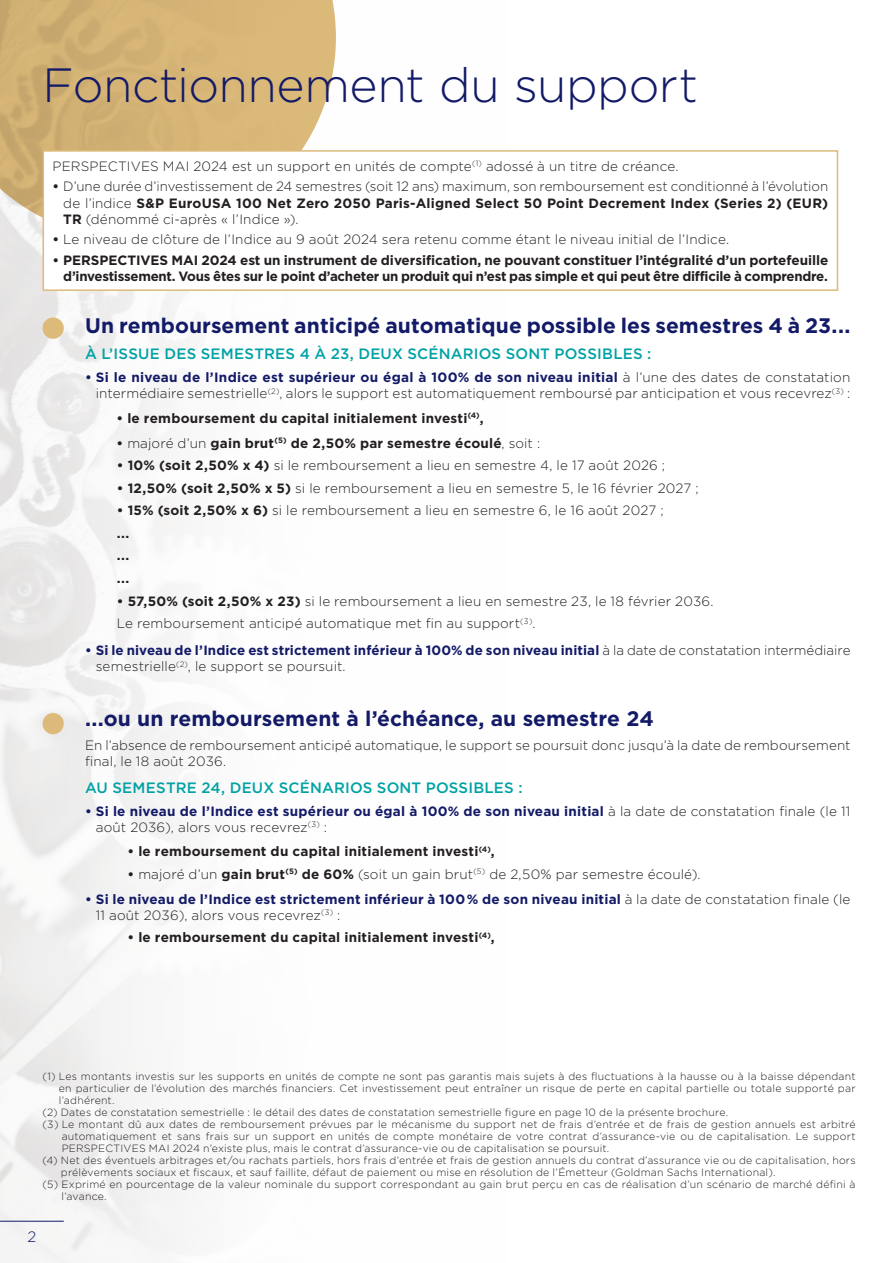
<style>
.page{position:relative;width:893px;height:1263px;background:#fff}
.page>*{position:absolute;margin:0;border:0;box-sizing:border-box;transform-origin:0 0}
.t1{font:300 48px "Gotham";letter-spacing:-.01em;color:#131a67}
.t2{font:700 21px "Gotham";color:#131a67}
.t3{font:500 15px "Gotham";letter-spacing:.015em;color:#00a2a5}
.t4{font:300 15px "Gotham";color:#131a67}
.t5{font:300 13.5px/16.2px "Gotham";letter-spacing:.01em;color:#231f20;text-align:justify}
.t6{font:700 13.5px/16.2px "Gotham";letter-spacing:.01em;color:#131a67}
.t7{font:700 13.5px/16.2px "Gotham";letter-spacing:-.005em;color:#231f20;text-align:right}
.t8{font:700 13.5px "Gotham";letter-spacing:.015em;color:#231f20}
.t9{font:300 10.5px/12px "Gotham";letter-spacing:.02em;color:#231f20;text-align:justify}
.s1{font-weight:700}
.s2{font-weight:700;color:#131a67}
.s3{font-weight:300}
.s4{font-weight:300;color:#231f20}
</style>
<div class="page">
<hr style="left:0;top:1221px;width:64px;height:1px;background:#131a67">
<svg style="left:0;top:0;width:336px;height:239px;background:#d5b67b"></svg>
<div style="left:43px;top:151px;width:794px;height:139px;background:#fff"></div>
<div style="left:43px;top:150px;width:795px;height:141px;border:2px solid #dcba7a"></div>
<div style="left:43px;top:317px;width:21px;height:22px;background:#dcba7a;border-radius:50%"></div>
<div style="left:43px;top:713px;width:21px;height:21px;background:#dcba7a;border-radius:50%"></div>
<p class="t1" style="left:43px;top:55px;width:657px">Fonctionnement du support</p>
<p class="t5" style="left:53px;top:158px;width:628px">PERSPECTIVES MAI 2024 est un support en unités de compte<sup>(1)</sup> adossé à un titre de créance.</p>
<p class="t5" style="left:63px;top:178px;width:766px;text-indent:-11px"><span class="s1">•</span> D’une durée d’investissement de 24 semestres (soit 12 ans) maximum, son remboursement est conditionné à l’évolution de l’indice <span class="s1">S&amp;P EuroUSA 100 Net Zero 2050 Paris-Aligned Select 50 Point Decrement Index (Series 2) (EUR)<br>TR</span> (dénommé ci-après « l’Indice »).</p>
<p class="t5" style="left:53px;top:231px;width:678px"><span class="s1">•</span> Le niveau de clôture de l’Indice au 9 août 2024 sera retenu comme étant le niveau initial de l’Indice.</p>
<p class="t7" style="left:53px;top:251px;width:777px">• PERSPECTIVES MAI 2024 est un instrument de diversification, ne pouvant constituer l’intégralité d’un portefeuille d’investissement. Vous êtes sur le point d’acheter un produit qui n’est pas simple et qui peut être difficile à comprendre.</p>
<p class="t2" style="left:85px;top:313px;width:767px">Un remboursement anticipé automatique possible les semestres 4 à 23...</p>
<p class="t3" style="left:85px;top:344px;width:568px">À L’ISSUE DES SEMESTRES 4 À 23, DEUX SCÉNARIOS SONT POSSIBLES :</p>
<p class="t5" style="left:85px;top:369px;width:767px;text-align:right"><span class="s2">• Si le niveau de l’Indice est supérieur ou égal à 100% de son niveau initial</span> à l’une des dates de constatation intermédiaire semestrielle<sup>(2)</sup>, alors le support est automatiquement remboursé par anticipation et vous recevrez<sup>(3)</sup> :</p>
<p class="t8" style="left:117px;top:410px;width:369px">• le remboursement du capital initialement investi<sup>(4)</sup>,</p>
<p class="t8" style="left:117px;top:435px;width:425px">• <span class="s3">majoré d’un</span> gain brut<sup>(5)</sup> de 2,50% par semestre écoulé<span class="s3">, soit :</span></p>
<p class="t5" style="left:117px;top:457px;width:550px"><span class="s1">• 10% (soit 2,50% x 4)</span> si le remboursement a lieu en semestre 4, le 17 août 2026 ;</p>
<p class="t5" style="left:117px;top:479px;width:583px"><span class="s1">• 12,50% (soit 2,50% x 5)</span> si le remboursement a lieu en semestre 5, le 16 février 2027 ;</p>
<p class="t5" style="left:117px;top:502px;width:548px"><span class="s1">• 15% (soit 2,50% x 6)</span> si le remboursement a lieu en semestre 6, le 16 août 2027 ;</p>
<p class="t7" style="left:117px;top:525px;width:14px">...</p>
<p class="t7" style="left:117px;top:547px;width:14px">...</p>
<p class="t7" style="left:117px;top:570px;width:14px">...</p>
<p class="t5" style="left:117px;top:592px;width:598px"><span class="s1">• 57,50% (soit 2,50% x 23)</span> si le remboursement a lieu en semestre 23, le 18 février 2036.</p>
<p class="t5" style="left:117px;top:615px;width:420px">Le remboursement anticipé automatique met fin au support<sup>(3)</sup>.</p>
<p class="t6" style="left:96px;top:642px;width:756px;text-indent:-11px">• Si le niveau de l’Indice est strictement inférieur à 100% de son niveau initial <span class="s4">à la date de constatation intermédiaire semestrielle</span><sup>(2)</sup><span class="s4">, le support se poursuit.</span></p>
<p class="t2" style="left:85px;top:706px;width:570px">...ou un remboursement à l’échéance, au semestre 24</p>
<p class="t5" style="left:85px;top:737px;width:767px">En l’absence de remboursement anticipé automatique, le support se poursuit donc jusqu’à la date de remboursement final, le 18 août 2036.</p>
<p class="t3" style="left:85px;top:778px;width:439px">AU SEMESTRE 24, DEUX SCÉNARIOS SONT POSSIBLES :</p>
<p class="t6" style="left:96px;top:802px;width:756px;text-indent:-11px">• Si le niveau de l’Indice est supérieur ou égal à 100% de son niveau initial <span class="s4">à la date de constatation finale (le 11 août 2036), alors vous recevrez</span><sup>(3)</sup> <span class="s4">:</span></p>
<p class="t8" style="left:128px;top:844px;width:369px">• le remboursement du capital initialement investi<sup>(4)</sup>,</p>
<p class="t5" style="left:128px;top:866px;width:575px"><span class="s1">•</span> majoré d’un <span class="s1">gain brut</span><sup>(5)</sup> <span class="s1">de 60%</span> (soit un gain brut<sup>(5)</sup> de 2,50% par semestre écoulé).</p>
<p class="t6" style="left:96px;top:890px;width:756px;text-indent:-11px">• Si le niveau de l’Indice est strictement inférieur à 100% de son niveau initial <span class="s4">à la date de constatation finale (le<br>11 août 2036), alors vous recevrez</span><sup>(3)</sup> <span class="s4">:</span></p>
<p class="t8" style="left:128px;top:930px;width:369px">• le remboursement du capital initialement investi<sup>(4)</sup>,</p>
<p class="t9" style="left:59px;top:1070px;width:798px;text-indent:-16px">(1) Les montants investis sur les supports en unités de compte ne sont pas garantis mais sujets à des fluctuations à la hausse ou à la baisse dépendant en particulier de l’évolution des marchés financiers. Cet investissement peut entraîner un risque de perte en capital partielle ou totale supporté par l’adhérent.</p>
<p class="t9" style="left:43px;top:1106px;width:687px">(2) Dates de constatation semestrielle : le détail des dates de constatation semestrielle figure en page 10 de la présente brochure.</p>
<p class="t9" style="left:62px;top:1118px;width:795px;text-indent:-19px">(3) Le montant dû aux dates de remboursement prévues par le mécanisme du support net de frais d’entrée et de frais de gestion annuels est arbitré automatiquement et sans frais sur un support en unités de compte monétaire de votre contrat d’assurance-vie ou de capitalisation. Le support PERSPECTIVES MAI 2024 n’existe plus, mais le contrat d’assurance-vie ou de capitalisation se poursuit.</p>
<p class="t9" style="left:61px;top:1154px;width:796px;text-indent:-18px">(4) Net des éventuels arbitrages et/ou rachats partiels, hors frais d’entrée et frais de gestion annuels du contrat d’assurance vie ou de capitalisation, hors prélèvements sociaux et fiscaux, et sauf faillite, défaut de paiement ou mise en résolution de l’Émetteur (Goldman Sachs International).</p>
<p class="t9" style="left:61px;top:1178px;width:796px;text-indent:-19px">(5) Exprimé en pourcentage de la valeur nominale du support correspondant au gain brut perçu en cas de réalisation d’un scénario de marché défini à l’avance.</p>
<h3 class="t4" style="left:27px;top:1227px;width:10px">2</h3>
</div>
